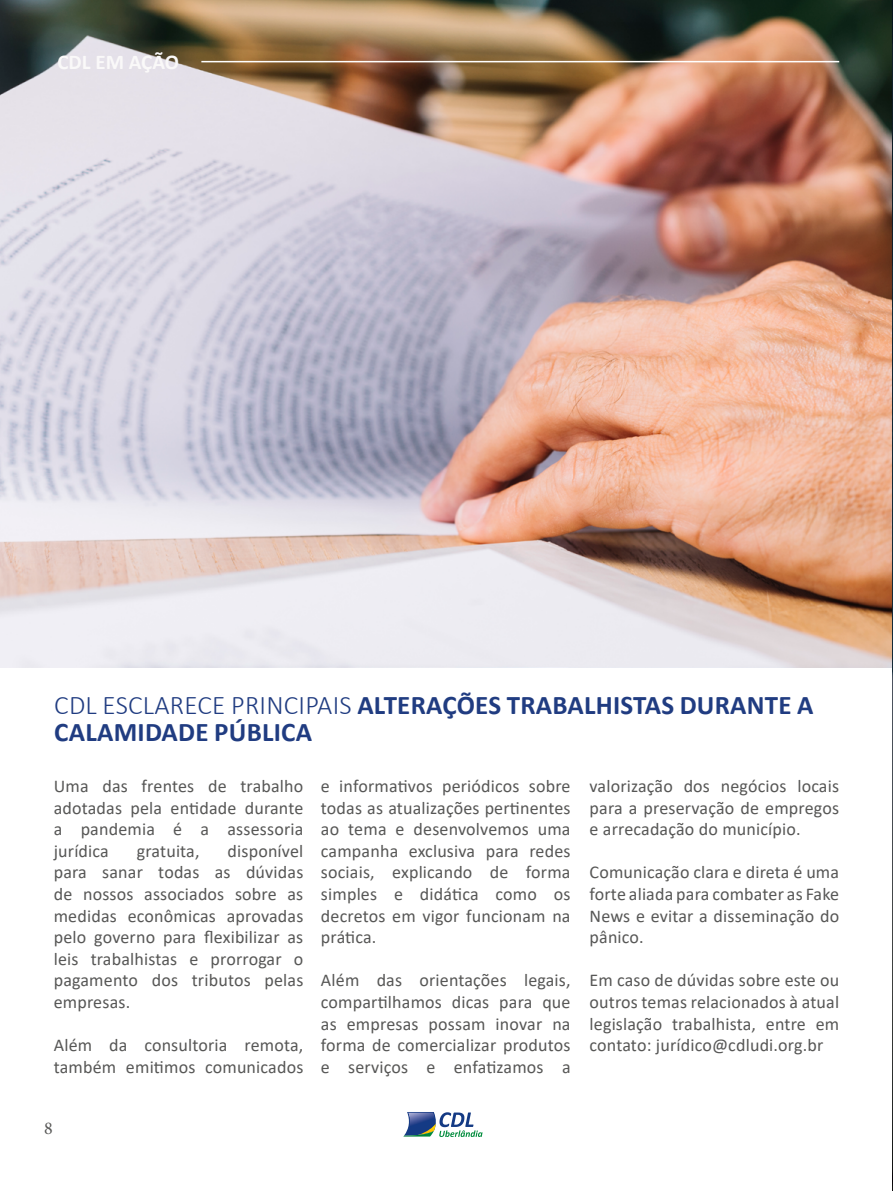
<style>
.page{position:relative;width:893px;height:1191px;background:#fff}
.page>*{position:absolute;margin:0;border:0;box-sizing:border-box;transform-origin:0 0}
.t1{font:700 27px/27px "Calibri";letter-spacing:.01em;color:#203c81}
.t2{font:700 21px "Calibri";color:#faf9f9}
.t3{font:18px/21.6px "Calibri";letter-spacing:.01em;color:#575756;text-align:justify}
.t4{font:18px "Minion Pro";color:#575756}
.s1{font-weight:300}
</style>
<div class="page">
<svg style="left:403px;top:1112px;width:80px;height:25px"></svg>
<img style="left:0;top:0;width:892px;height:668px">
<img style="left:892px;top:0;width:1px;height:1191px">
<hr style="left:201px;top:61px;width:638px;height:1px;background:#fff">
<p class="t2" style="left:57px;top:47px;width:123px">CDL EM AÇÃO</p>
<h1 class="t1" style="left:54px;top:691px;width:761px"><span class="s1">CDL ESCLARECE PRINCIPAIS</span> ALTERAÇÕES TRABALHISTAS DURANTE A<br>CALAMIDADE PÚBLICA</h1>
<p class="t3" style="left:54px;top:774px;width:251px">Uma das frentes de trabalho adotadas pela entidade durante a pandemia é a assessoria jurídica</p>
<p class="t3" style="left:54px;top:839px;width:251px;text-indent:174px">disponível para sanar todas as dúvidas de nossos associados sobre as medidas econômicas aprovadas pelo governo para flexibilizar as leis trabalhistas e prorrogar o pagamento dos tributos pelas empresas.</p>
<p class="t3" style="left:54px;top:1034px;width:251px">Além da consultoria remota, também emitimos comunicados</p>
<p class="t3" style="left:137px;top:839px;width:64px">gratuita,</p>
<p class="t4" style="left:44px;top:1116px;width:10px">8</p>
<p class="t3" style="left:321px;top:774px;width:251px">e informativos periódicos sobre todas as atualizações pertinentes ao tema e desenvolvemos uma campanha exclusiva para redes sociais, explicando de forma simples e didática como os decretos em vigor funcionam na prática.</p>
<p class="t3" style="left:321px;top:969px;width:251px">Além das orientações legais, compartilhamos dicas para que as empresas possam inovar na forma de comercializar produtos e serviços e enfatizamos a</p>
<p class="t3" style="left:590px;top:774px;width:251px">valorização dos negócios locais para a preservação de empregos e arrecadação do município.</p>
<p class="t3" style="left:590px;top:861px;width:251px">Comunicação clara e direta é uma forte aliada para combater as Fake News e evitar a disseminação do pânico.</p>
<p class="t3" style="left:590px;top:969px;width:251px">Em caso de dúvidas sobre este ou outros temas relacionados à atual legislação trabalhista, entre em contato: jurídico@cdludi.org.br</p>
</div>
